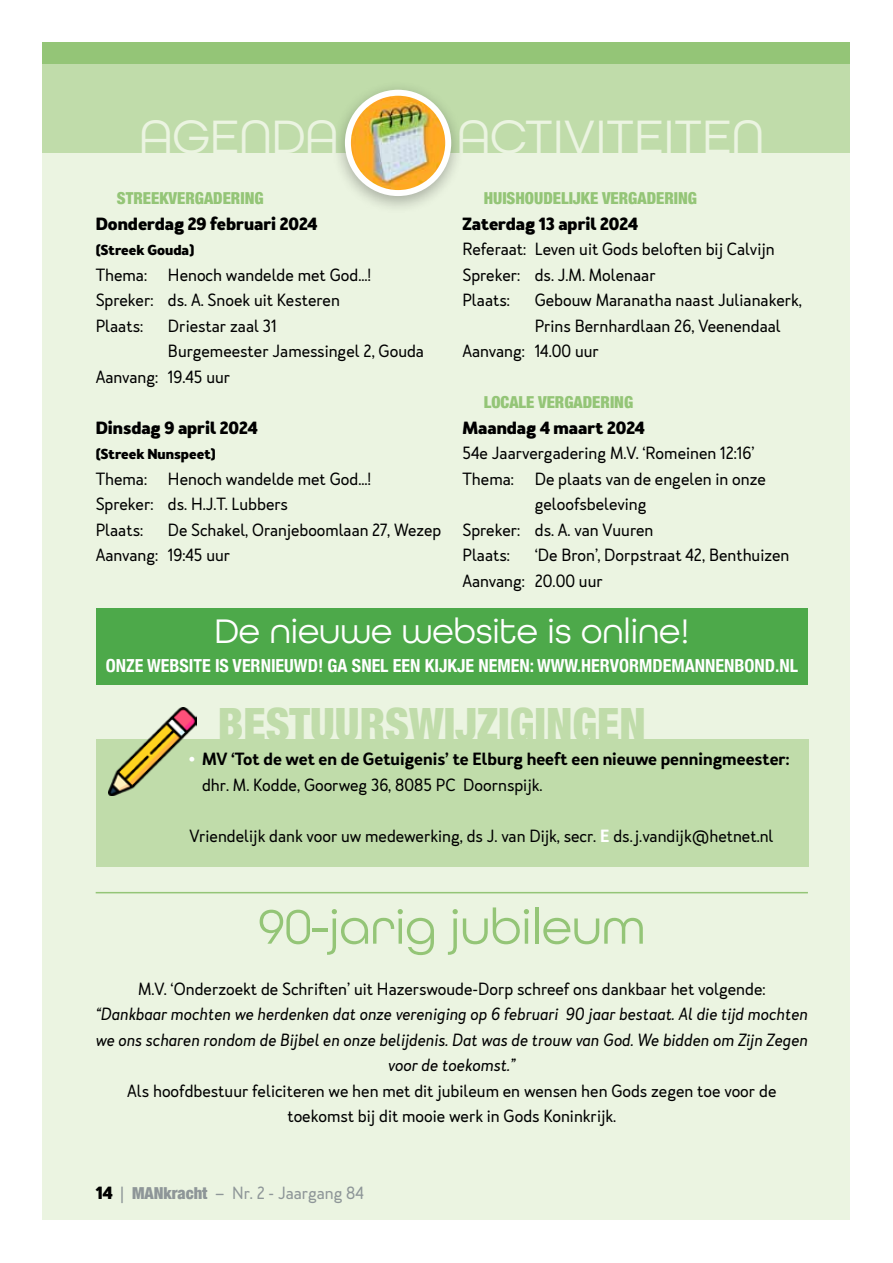
<style>
.page{position:relative;width:893px;height:1263px;background:#fff}
.page>*{position:absolute;margin:0;border:0;box-sizing:border-box;transform-origin:0 0}
.t1{font:51px "All Round Gothic W01";color:#94c577}
.t2{font:49.5px "All Round Gothic W01";color:#ebf4e1}
.t3{font:900 condensed 44.55px "Helvetica Neue";color:#c0dcaa}
.t4{font:36px "All Round Gothic W01";color:#fff}
.t5{font:700 condensed 18px "Helvetica Neue";color:#fff}
.t6{font:16.5px/25.5px "Merlo Neue";color:#000}
.t7{font:italic 16.5px/25.5px "Merlo Neue";color:#000;text-align:center}
.t8{font:600 16.5px/25.5px "Merlo Neue";color:#000}
.t9{font:700 16.5px "Merlo Neue";color:#000}
.t10{font:900 condensed 16.5px "Helvetica Neue";color:#94c577}
.t11{font:16.5px "Merlo Neue";color:#8e9698}
.t12{font:900 condensed 16.5px "Helvetica Neue";color:#8e9698}
.t13{font:700 13.5px "Merlo Neue";color:#000}
.s1{font-weight:700;color:#fff}
.s2{font-weight:400}
.s3{font-weight:600;color:#fff}
.s4{font-family:"Merlo Neue";font-weight:700;font-stretch:normal;color:#000}
.s5{font-family:"Merlo Neue";font-weight:400;font-stretch:normal}
.s6{font-family:"Helvetica Neue";font-weight:900;font-stretch:condensed}
</style>
<div class="page">
<div style="left:43px;top:43px;width:807px;height:1177px;background:#ebf4e1"></div>
<div style="left:43px;top:43px;width:807px;height:110px;background:#c0dcaa"></div>
<div style="left:43px;top:43px;width:807px;height:21px;background:#94c577"></div>
<div style="left:331px;top:80px;width:134px;height:134px;background:#000;opacity:.3"></div>
<img style="left:348px;top:93px;width:100px;height:100px;border-radius:50px">
<div style="left:345px;top:90px;width:106px;height:106px;border:6px solid #fff;border-radius:50%"></div>
<div style="left:96px;top:608px;width:712px;height:76px;background:#4da94a"></div>
<div style="left:96px;top:740px;width:712px;height:127px;background:#c0dcaa"></div>
<img style="left:109px;top:708px;width:88px;height:87px">
<hr style="left:96px;top:892px;width:712px;height:1px;background:#94c577">
<h2 class="t2" style="left:140px;top:109px;width:164px">Agenda</h2>
<h2 class="t2" style="left:457px;top:109px;width:308px">Activiteiten</h2>
<p class="t10" style="left:117px;top:188px;width:148px">STREEKVERGADERING</p>
<p class="t9" style="left:96px;top:212px;width:223px">Donderdag 29 februari 2024</p>
<p class="t13" style="left:96px;top:241px;width:100px">(Streek Gouda)</p>
<p class="t6" style="left:96px;top:262px;width:53px">Thema:</p>
<p class="t10" style="left:484px;top:188px;width:215px">HUISHOUDELIJKE VERGADERING</p>
<p class="t9" style="left:462px;top:212px;width:177px">Zaterdag 13 april 2024</p>
<p class="t6" style="left:462px;top:237px;width:314px">Referaat: Leven uit Gods beloften bij Calvijn<br>Spreker: ds. J.M. Molenaar<br>Plaats:</p>
<p class="t6" style="left:96px;top:262px;width:277px;text-indent:72px">Henoch wandelde met God…!<br>Spreker: ds. A. Snoek uit Kesteren<br>Plaats:</p>
<p class="t6" style="left:535px;top:288px;width:269px">Gebouw Maranatha naast Julianakerk,</p>
<p class="t6" style="left:535px;top:313px;width:248px">Prins Bernhardlaan 26, Veenendaal</p>
<p class="t6" style="left:462px;top:339px;width:138px">Aanvang: 14.00 uur</p>
<p class="t10" style="left:484px;top:392px;width:151px">LOCALE VERGADERING</p>
<p class="t9" style="left:462px;top:416px;width:184px">Maandag 4 maart 2024</p>
<p class="t6" style="left:462px;top:440px;width:294px">54e Jaarvergadering M.V. ‘Romeinen 12:16’<br>Thema:</p>
<p class="t6" style="left:168px;top:313px;width:110px">Driestar zaal 31</p>
<p class="t6" style="left:168px;top:339px;width:258px">Burgemeester Jamessingel 2, Gouda</p>
<p class="t6" style="left:96px;top:364px;width:136px">Aanvang: 19.45 uur</p>
<p class="t9" style="left:96px;top:416px;width:164px">Dinsdag 9 april 2024</p>
<p class="t13" style="left:96px;top:445px;width:122px">(Streek Nunspeet)</p>
<p class="t6" style="left:96px;top:466px;width:53px">Thema:</p>
<p class="t6" style="left:96px;top:466px;width:277px;text-indent:72px">Henoch wandelde met God…!<br>Spreker: ds. H.J.T. Lubbers<br>Plaats:</p>
<p class="t6" style="left:535px;top:466px;width:233px">De plaats van de engelen in onze</p>
<p class="t6" style="left:535px;top:491px;width:113px">geloofsbeleving</p>
<p class="t6" style="left:462px;top:517px;width:192px">Spreker: ds. A. van Vuuren</p>
<p class="t6" style="left:462px;top:542px;width:49px">Plaats:</p>
<p class="t6" style="left:96px;top:517px;width:347px;text-indent:72px">De Schakel, Oranjeboomlaan 27, Wezep<br>Aanvang: 19:45 uur</p>
<p class="t6" style="left:462px;top:542px;width:329px;text-indent:72px">‘De Bron’, Dorpstraat 42, Benthuizen<br>Aanvang: 20.00 uur</p>
<h3 class="t4" style="left:214px;top:610px;width:477px">De nieuwe website is online!</h3>
<p class="t5" style="left:106px;top:655px;width:630px">ONZE WEBSITE IS VERNIEUWD! GA SNEL EEN KIJKJE NEMEN: WWW.HERVORMDEMANNENBON</p>
<p class="t5" style="left:765px;top:655px;width:35px">D.NL</p>
<h3 class="t3" style="left:218px;top:696px;width:429px">BESTUURSWIJZIGINGEN</h3>
<p class="t8" style="left:202px;top:747px;width:589px;text-indent:-13px"><span class="s1">•</span> MV ‘Tot de wet en de Getuigenis’ te Elburg heeft een nieuwe penningmeester: <span class="s2">dhr. M. Kodde, Goorweg 36, 8085 PC Doornspijk.</span></p>
<p class="t6" style="left:190px;top:823px;width:585px">Vriendelijk dank voor uw medewerking, ds J. van Dijk, secr. <span class="s3">E</span> ds. j.vandijk@hetnet.nl</p>
<h1 class="t1" style="left:258px;top:898px;width:388px">90-jarig jubileum</h1>
<p class="t6" style="left:138px;top:976px;width:629px">M.V. ‘Onderzoekt de Schriften’ uit Hazerswoude-Dorp schreef ons dankbaar het volgende:</p>
<p class="t7" style="left:96px;top:1002px;width:714px">“Dankbaar mochten we herdenken dat onze vereniging op 6 februari 90 jaar bestaat. Al die tijd mochten we ons scharen rondom de Bijbel en onze belijdenis. Dat was de trouw van God. We bidden om Zijn Zegen voor de toekomst.”</p>
<p class="t6" style="left:127px;top:1078px;width:651px;text-align:center">Als hoofdbestuur feliciteren we hen met dit jubileum en wensen hen Gods zegen toe voor de toekomst bij dit mooie werk in Gods Koninkrijk.</p>
<p class="t12" style="left:96px;top:1183px;width:48px"><span class="s4">14</span> <span class="s5">|</span> MAN</p>
<p class="t11" style="left:163px;top:1182px;width:202px"><span class="s6">KRACHT</span> – Nr. 2 - Jaargang 84</p>
</div>
